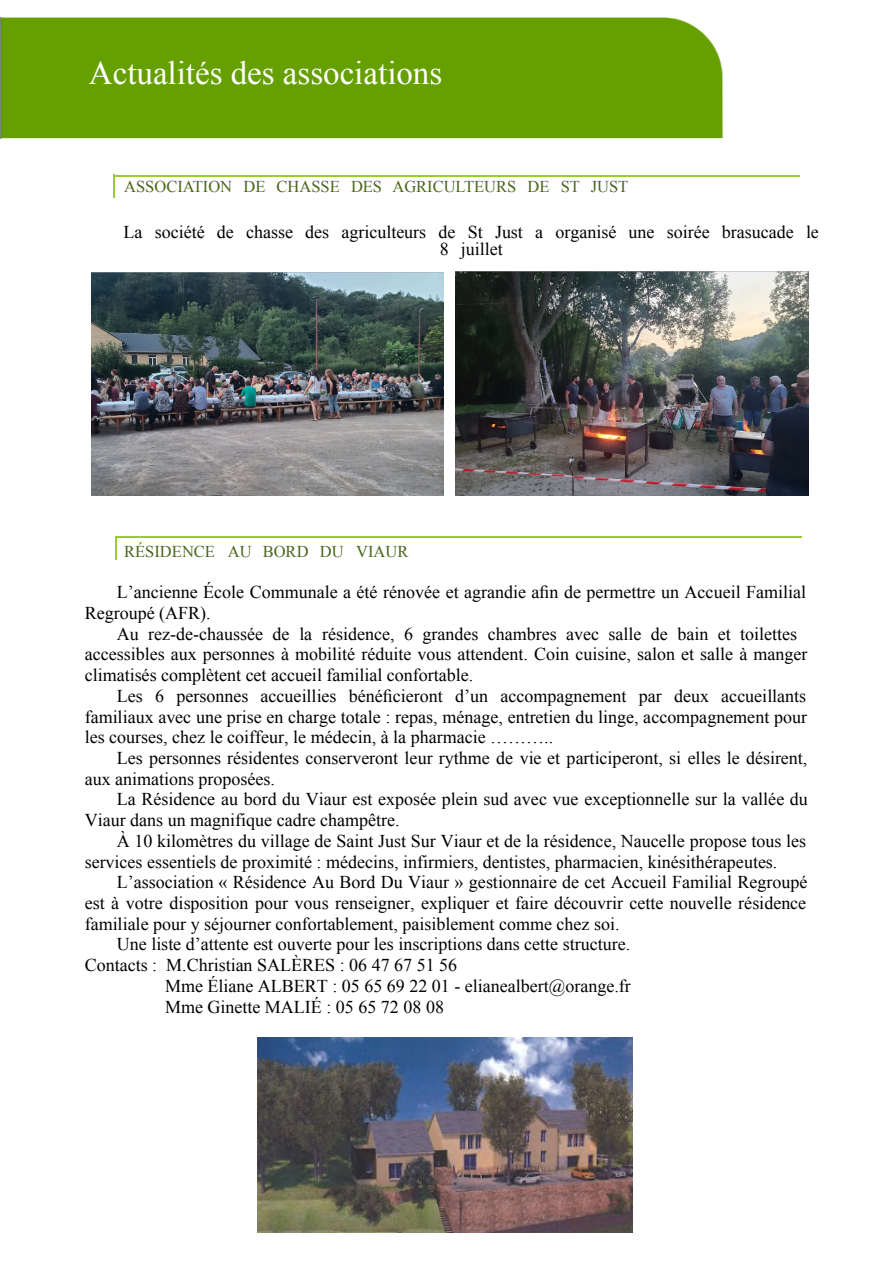
<style>
.page{position:relative;width:893px;height:1264px;background:#fff}
.page>*{position:absolute;margin:0;border:0;box-sizing:border-box;transform-origin:0 0}
.t1{font:33px "Times New Roman";color:#fff}
.t2{font:18px/20.7px "Times New Roman";color:#000}
.t3{font:16.5px "Times New Roman";color:#4c661a}
</style>
<div class="page">
<img style="left:92px;top:272px;width:351px;height:223px">
<img style="left:455px;top:271px;width:353px;height:224px">
<div style="left:0;top:18px;width:723px;height:120px;background:#65a000"></div>
<hr style="left:113px;top:175px;width:2px;height:23px;background:#99cb38">
<hr style="left:113px;top:175px;width:687px;height:1px;background:#99cb38">
<svg style="left:115px;top:537px;width:1px;height:22px"></svg>
<hr style="left:115px;top:536px;width:687px;height:1px;background:#99cb38">
<img style="left:257px;top:1037px;width:375px;height:195px">
<h1 class="t1" style="left:89px;top:61px;width:355px">Actualités des associations</h1>
<p class="t3" style="left:124px;top:181px;width:505px">ASSOCIATION DE CHASSE DES AGRICULTEURS DE ST JUST</p>
<p class="t2" style="left:124px;top:226px;width:697px;line-height:16.5px;text-align:center">La société de chasse des agriculteurs de St Just a organisé une soirée brasucade le<br>8 juillet</p>
<p class="t3" style="left:124px;top:545px;width:285px">RÉSIDENCE AU BORD DU VIAUR</p>
<p class="t2" style="left:85px;top:583px;width:722px;text-indent:32px">L’ancienne École Communale a été rénovée et agrandie afin de permettre un Accueil Familial<br>Regroupé (AFR).</p>
<p class="t2" style="left:85px;top:625px;width:724px;text-indent:32px">Au rez-de-chaussée de la résidence, 6 grandes chambres avec salle de bain et toilettes accessibles aux personnes à mobilité réduite vous attendent. Coin cuisine, salon et salle à manger climatisés complètent cet accueil familial confortable.</p>
<p class="t2" style="left:85px;top:687px;width:723px;text-align:justify;text-indent:32px">Les 6 personnes accueillies bénéficieront d’un accompagnement par deux accueillants familiaux avec une prise en charge totale : repas, ménage, entretien du linge, accompagnement pour les courses, chez le coiffeur, le médecin, à la pharmacie ………..</p>
<p class="t2" style="left:85px;top:749px;width:724px;text-indent:32px">Les personnes résidentes conserveront leur rythme de vie et participeront, si elles le désirent, aux animations proposées.</p>
<p class="t2" style="left:85px;top:790px;width:724px;text-indent:32px">La Résidence au bord du Viaur est exposée plein sud avec vue exceptionnelle sur la vallée du<br>Viaur dans un magnifique cadre champêtre.</p>
<p class="t2" style="left:85px;top:832px;width:722px;text-indent:32px">À 10 kilomètres du village de Saint Just Sur Viaur et de la résidence, Naucelle propose tous les services essentiels de proximité : médecins, infirmiers, dentistes, pharmacien, kinésithérapeutes.</p>
<p class="t2" style="left:117px;top:873px;width:692px">L’association « Résidence Au Bord Du Viaur » gestionnaire de cet Accueil Familial Regroupé</p>
<p class="t2" style="left:85px;top:894px;width:723px">est à votre disposition pour vous renseigner, expliquer et faire découvrir cette nouvelle résidence</p>
<p class="t2" style="left:85px;top:914px;width:536px">familiale pour y séjourner confortablement, paisiblement comme chez soi.</p>
<p class="t2" style="left:117px;top:935px;width:515px">Une liste d’attente est ouverte pour les inscriptions dans cette structure.</p>
<p class="t2" style="left:85px;top:956px;width:374px">Contacts : M.Christian SALÈRES : 06 47 67 51 56</p>
<p class="t2" style="left:165px;top:976px;width:467px">Mme Éliane ALBERT : 05 65 69 22 01 - elianealbert@orange.fr</p>
<p class="t2" style="left:165px;top:997px;width:280px">Mme Ginette MALIÉ : 05 65 72 08 08</p>
</div>
